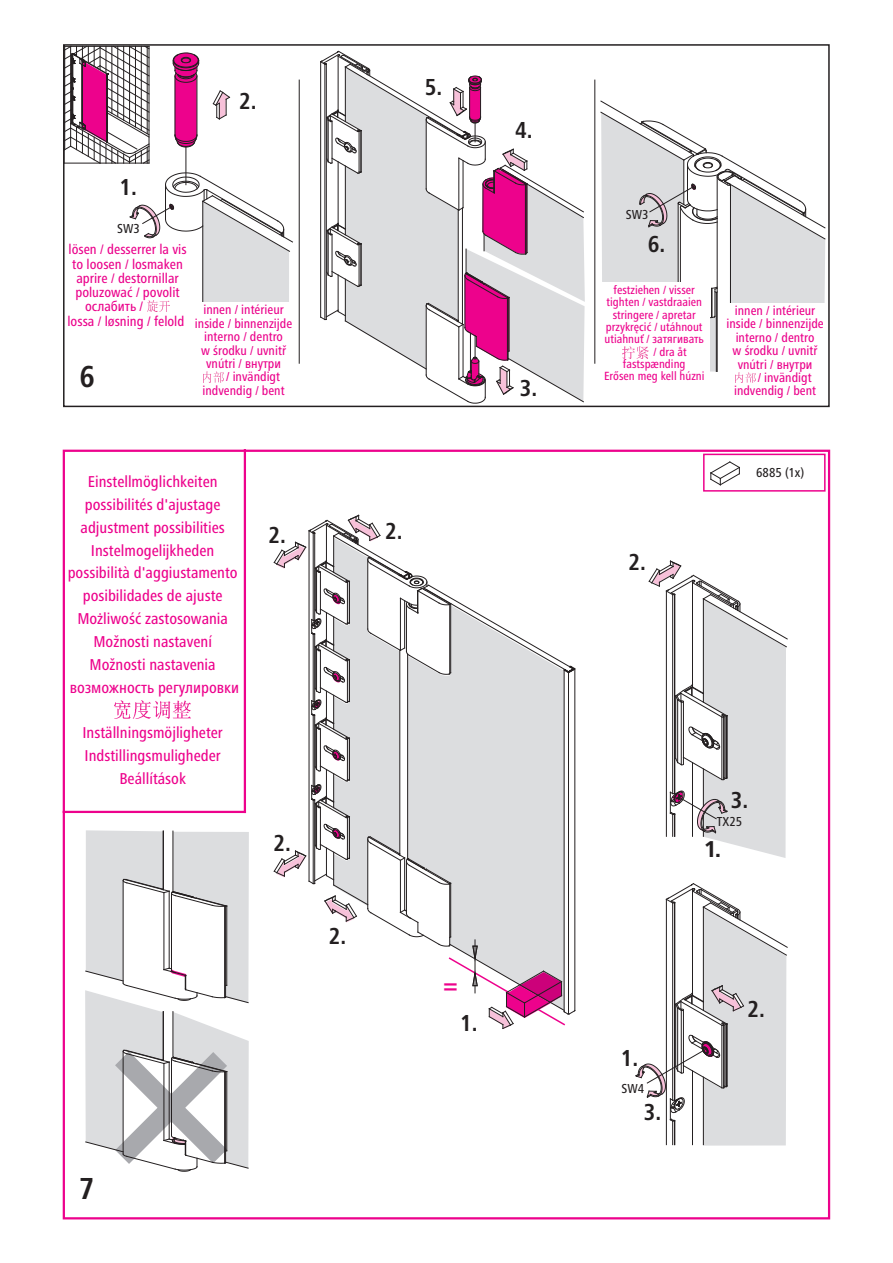
<style>
.page{position:relative;width:893px;height:1263px;background:#fff}
.page>*{position:absolute;margin:0;border:0;box-sizing:border-box;transform-origin:0 0}
.t1{font:700 condensed 31.5px "Frutiger Next LTW1 G";color:#231f20}
.t2{font:700 condensed 24px "Frutiger Next LTW1 G";color:#231f20}
.t3{font:700 condensed 24px "Frutiger Next LTW1 G";color:#ed028c}
.t4{font:700 22.5px "Frutiger BQ";color:#231f20}
.t5{font:500 condensed 16.35px/22.8px "Frutiger Next LTW1 G";color:#ed028c;text-align:center}
.t6{font:500 condensed 14.25px "Frutiger Next LTW1 G";color:#eb028b}
.t7{font:500 condensed 13.5px "Frutiger Next LTW1 G";color:#231f20}
.t8{font:500 condensed 13.35px "Frutiger Next LTW1 G";color:#eb028b}
.t9{font:500 condensed 12.3px "Frutiger Next LTW1 G";color:#ed028c}
</style>
<div class="page">
<svg style="left:213px;top:90px;width:17px;height:29px"></svg>
<hr style="left:186px;top:147px;width:1px;height:38px;background:#231f20">
<hr style="left:299px;top:80px;width:1px;height:283px;background:#231f20">
<hr style="left:595px;top:80px;width:1px;height:283px;background:#231f20">
<svg style="left:130px;top:172px;width:163px;height:130px"></svg>
<svg style="left:173px;top:53px;width:26px;height:94px;background:#c92987"></svg>
<svg style="left:600px;top:101px;width:225px;height:271px"></svg>
<svg style="left:320px;top:51px;width:265px;height:353px"></svg>
<svg style="left:66px;top:47px;width:84px;height:117px"></svg>
<svg style="left:85px;top:830px;width:164px;height:342px"></svg>
<svg style="left:710px;top:461px;width:30px;height:24px"></svg>
<div style="left:703px;top:454px;width:123px;height:38px;border:2px solid #ed028c"></div>
<hr style="left:244px;top:450px;width:2px;height:362px;background:#ed028c">
<hr style="left:64px;top:811px;width:181px;height:2px;background:#ed028c">
<hr style="left:575px;top:669px;width:1px;height:341px;background:#231f20">
<svg style="left:274px;top:515px;width:301px;height:514px"></svg>
<svg style="left:635px;top:883px;width:153px;height:262px"></svg>
<svg style="left:649px;top:561px;width:139px;height:297px"></svg>
<div style="left:63px;top:44px;width:767px;height:363px;border:2px solid #231f20"></div>
<div style="left:599px;top:282px;width:111px;height:104px;background:#fff"></div>
<img style="left:623px;top:346px;width:25px;height:12px">
<div style="left:722px;top:303px;width:105px;height:100px;background:#fff"></div>
<img style="left:735px;top:372px;width:20px;height:11px">
<img style="left:204px;top:372px;width:20px;height:10px">
<div style="left:65px;top:241px;width:124px;height:90px;background:#fff"></div>
<img style="left:148px;top:301px;width:22px;height:10px">
<img style="left:114px;top:701px;width:76px;height:18px">
<h2 class="t2" style="left:239px;top:87px;width:19px">2.</h2>
<h2 class="t2" style="left:119px;top:173px;width:19px">1.</h2>
<p class="t7" style="left:117px;top:220px;width:24px">SW3</p>
<p class="t6" style="left:69px;top:241px;width:120px">lösen / desserrer la vis</p>
<p class="t6" style="left:72px;top:256px;width:112px">to loosen / losmaken</p>
<p class="t6" style="left:76px;top:270px;width:104px">aprire / destornillar</p>
<p class="t6" style="left:75px;top:284px;width:106px">poluzować / povolit</p>
<p class="t6" style="left:85px;top:298px;width:60px">ослабить /</p>
<p class="t6" style="left:67px;top:313px;width:118px">lossa / løsning / felold</p>
<h1 class="t1" style="left:79px;top:359px;width:17px">6</h1>
<p class="t8" style="left:203px;top:302px;width:82px">innen / intérieur</p>
<p class="t8" style="left:195px;top:316px;width:99px">inside / binnenzijde</p>
<p class="t8" style="left:204px;top:329px;width:80px">interno / dentro</p>
<p class="t8" style="left:201px;top:342px;width:86px">w środku / uvnitř</p>
<p class="t8" style="left:206px;top:356px;width:76px">vnútri / внутри</p>
<p class="t8" style="left:226px;top:369px;width:55px">/ invändigt</p>
<p class="t8" style="left:203px;top:383px;width:84px">indvendig / bent</p>
<p class="t5" style="left:68px;top:470px;width:173px">Einstellmöglichkeiten possibilités d'ajustage adjustment possibilities<br>Instelmogelijkheden possibilità d'aggiustamento posibilidades de ajuste<br>Możliwość zastosowania<br>Možnosti nastavení<br>Možnosti nastavenia возможность регулировки</p>
<p class="t5" style="left:82px;top:721px;width:142px">Inställningsmöjligheter<br>Indstillingsmuligheder<br>Beállítások</p>
<h2 class="t2" style="left:268px;top:522px;width:19px">2.</h2>
<h2 class="t2" style="left:274px;top:829px;width:19px">2.</h2>
<h2 class="t2" style="left:329px;top:922px;width:19px">2.</h2>
<h2 class="t2" style="left:425px;top:73px;width:19px">5.</h2>
<h2 class="t2" style="left:515px;top:116px;width:19px">4.</h2>
<h2 class="t2" style="left:385px;top:517px;width:19px">2.</h2>
<h2 class="t2" style="left:520px;top:374px;width:19px">3.</h2>
<h2 class="t3" style="left:443px;top:971px;width:16px">=</h2>
<h2 class="t2" style="left:460px;top:1010px;width:19px">1.</h2>
<h1 class="t1" style="left:79px;top:1171px;width:17px">7</h1>
<p class="t7" style="left:626px;top:207px;width:24px">SW3</p>
<h2 class="t2" style="left:648px;top:230px;width:19px">6.</h2>
<p class="t9" style="left:614px;top:283px;width:83px">festziehen / visser</p>
<p class="t9" style="left:606px;top:295px;width:97px">tighten / vastdraaien</p>
<p class="t9" style="left:613px;top:308px;width:85px">stringere / apretar</p>
<p class="t9" style="left:606px;top:320px;width:98px">przykręcić / utáhnout</p>
<p class="t9" style="left:605px;top:332px;width:101px">utiahnuť / затягивать</p>
<p class="t9" style="left:654px;top:344px;width:35px">/ dra åt</p>
<p class="t9" style="left:623px;top:357px;width:64px">fastspænding</p>
<p class="t9" style="left:604px;top:369px;width:102px">Erősen meg kell húzni</p>
<p class="t8" style="left:735px;top:303px;width:82px">innen / intérieur</p>
<p class="t8" style="left:726px;top:316px;width:99px">inside / binnenzijde</p>
<p class="t8" style="left:736px;top:330px;width:80px">interno / dentro</p>
<p class="t8" style="left:733px;top:343px;width:86px">w środku / uvnitř</p>
<p class="t8" style="left:738px;top:356px;width:76px">vnútri / внутри</p>
<p class="t8" style="left:758px;top:370px;width:55px">/ invändigt</p>
<p class="t8" style="left:734px;top:383px;width:84px">indvendig / bent</p>
<p class="t7" style="left:756px;top:465px;width:50px">6885 (1x)</p>
<h2 class="t2" style="left:629px;top:548px;width:19px">2.</h2>
<h2 class="t2" style="left:731px;top:787px;width:19px">3.</h2>
<p class="t7" style="left:717px;top:813px;width:27px">TX25</p>
<h3 class="t4" style="left:704px;top:836px;width:18px">1.</h3>
<h2 class="t2" style="left:621px;top:1044px;width:19px">1.</h2>
<p class="t7" style="left:621px;top:1080px;width:24px">SW4</p>
<h2 class="t2" style="left:644px;top:1098px;width:19px">3.</h2>
<h2 class="t2" style="left:748px;top:995px;width:19px">2.</h2>
</div>
